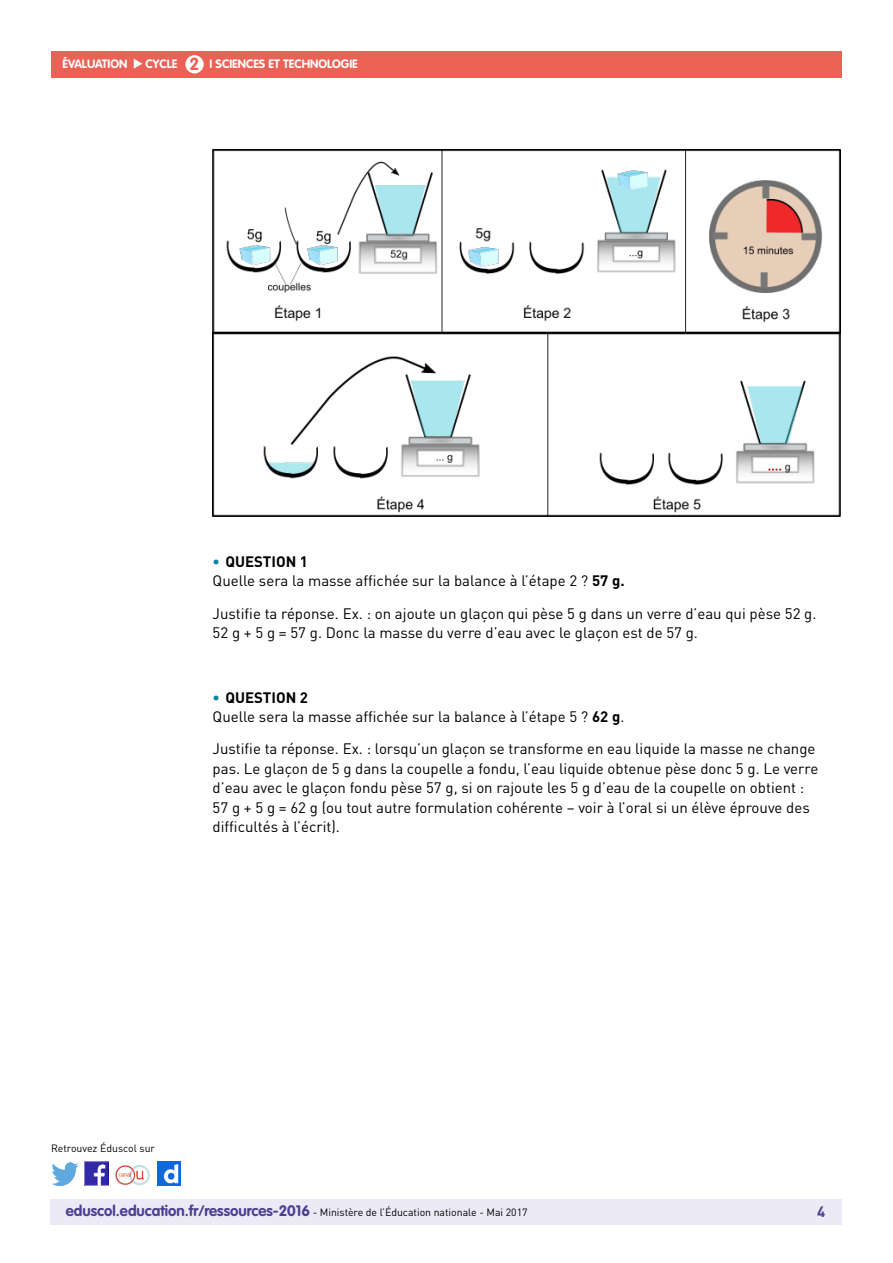
<style>
.page{position:relative;width:893px;height:1263px;background:#fff}
.page>*{position:absolute;margin:0;border:0;box-sizing:border-box;transform-origin:0 0}
.t1{font:700 17.25px "VAG Rounded Std";color:#ec6156}
._06_Texte_courant{font:15px/19.5px "DIN Pro";color:#000}
.t2{font:700 15px "DIN Pro";color:#000}
.t3{font:700 15px "DIN Pro";color:#4e3e91}
.t4{font:700 12px "VAG Rounded Std";color:#fff}
.t5{font:10.5px "DIN Pro";color:#000}
.s1{color:#0084a0}
.s2{font-weight:700}
.s3{font-family:"VAG Rounded Std";font-weight:700;font-size:15px;color:#4e3e91}
</style>
<div class="page">
<div style="left:50px;top:1199px;width:791px;height:26px;background:#eceaf6"></div>
<div style="left:51px;top:51px;width:791px;height:27px;background:#ec6156"></div>
<svg style="left:134px;top:59px;width:8px;height:10px"></svg>
<div style="left:185px;top:55px;width:19px;height:18px;background:#fff;border-radius:50%"></div>
<img style="left:85px;top:1162px;width:23px;height:23px">
<img style="left:51px;top:1163px;width:28px;height:22px">
<img style="left:158px;top:1162px;width:22px;height:23px">
<img style="left:115px;top:1165px;width:35px;height:20px">
<img style="left:213px;top:149px;width:627px;height:367px">
<p class="t4" style="left:63px;top:57px;width:66px">ÉVALUATION</p>
<p class="t4" style="left:146px;top:57px;width:33px">CYCLE</p>
<p class="t4" style="left:210px;top:57px;width:150px">I SCIENCES ET TECHNOLOGIE</p>
<p class="t1" style="left:190px;top:53px;width:11px">2</p>
<p class="t2" style="left:213px;top:551px;width:97px"><span class="s1">•</span> QUESTION 1</p>
<p class="_06_Texte_courant" style="left:213px;top:571px;width:414px">Quelle sera la masse affichée sur la balance à l’étape 2 ? <span class="s2">57 g.</span></p>
<p class="_06_Texte_courant" style="left:213px;top:603px;width:605px">Justifie ta réponse. Ex. : on ajoute un glaçon qui pèse 5 g dans un verre d’eau qui pèse 52 g.<br>52 g + 5 g = 57 g. Donc la masse du verre d’eau avec le glaçon est de 57 g.</p>
<p class="t2" style="left:213px;top:687px;width:97px"><span class="s1">•</span> QUESTION 2</p>
<p class="_06_Texte_courant" style="left:213px;top:707px;width:413px">Quelle sera la masse affichée sur la balance à l’étape 5 ? <span class="s2">62 g</span>.</p>
<p class="_06_Texte_courant" style="left:213px;top:739px;width:607px">Justifie ta réponse. Ex. : lorsqu’un glaçon se transforme en eau liquide la masse ne change pas. Le glaçon de 5 g dans la coupelle a fondu, l’eau liquide obtenue pèse donc 5 g. Le verre d’eau avec le glaçon fondu pèse 57 g, si on rajoute les 5 g d’eau de la coupelle on obtient :<br>57 g + 5 g = 62 g (ou tout autre formulation cohérente – voir à l’oral si un élève éprouve des difficultés à l’écrit).</p>
<p class="t5" style="left:51px;top:1141px;width:106px">Retrouvez Éduscol sur</p>
<p class="t5" style="left:66px;top:1205px;width:463px"><span class="s3">eduscol.education.fr/ressources-2016</span> - Ministère de l’Éducation nationale - Mai 2017</p>
<p class="t3" style="left:817px;top:1201px;width:10px">4</p>
</div>
